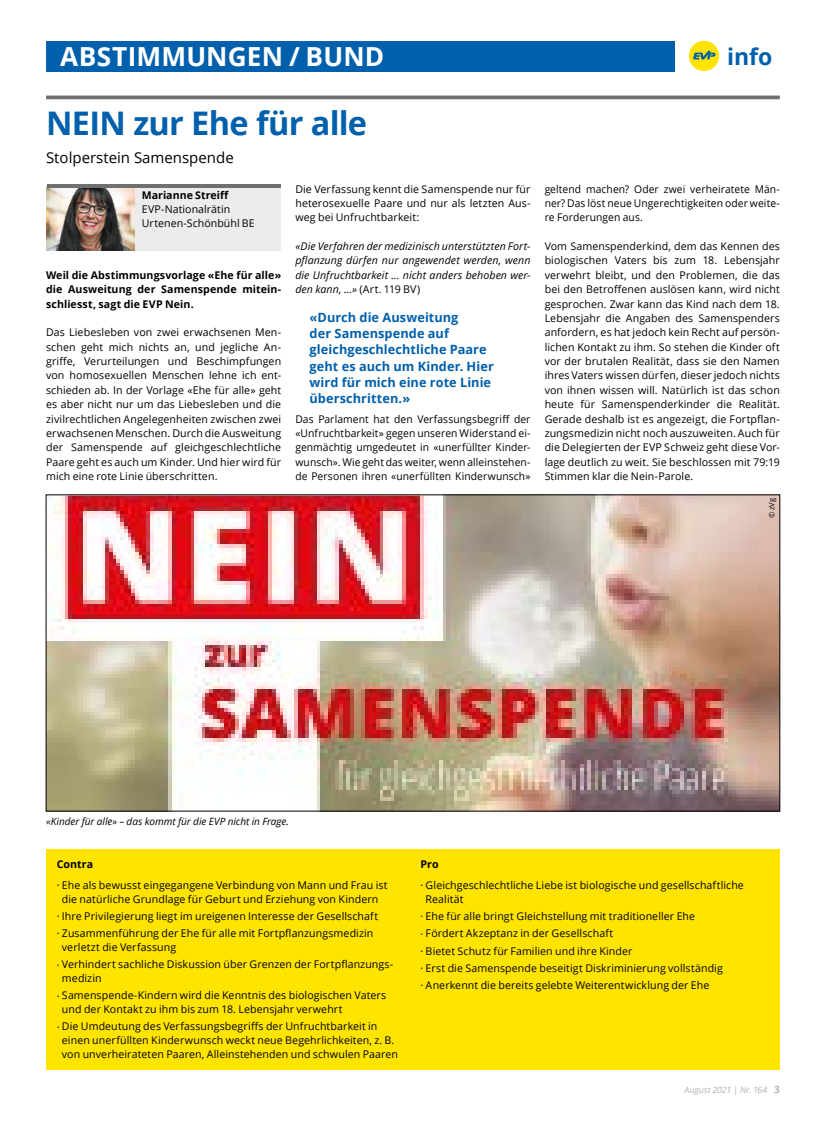
<style>
.page{position:relative;width:833px;height:1134px;background:#fff}
.page>*{position:absolute;margin:0;border:0;box-sizing:border-box;transform-origin:0 0}
.t1{font:700 32.5px "Open Sans";letter-spacing:-.025em;color:#0060ac}
.t2{font:700 26.25px "Open Sans";letter-spacing:.005em;color:#fff}
.t3{font:700 23px "Open Sans";color:#0060ac}
.t4{font:15px "Open Sans";color:#000}
.t5{font:700 12.75px/16.2px "Open Sans";letter-spacing:.005em;color:#0060ac}
.t6{font:10.62px/14.4px "Open Sans";letter-spacing:.01em;color:#000}
.t7{font:italic 10.62px/14.4px "Open Sans";letter-spacing:.005em;color:#000;text-align:justify}
.t8{font:700 10.62px/14.4px "Open Sans";letter-spacing:.005em;color:#000;text-align:justify}
.t9{font:italic 10px "Open Sans";color:#000}
.t10{font:italic 8.75px "Open Sans";color:#b1b4b4}
.t11{font:7.5px "Open Sans";color:#000}
.s1{font-style:normal}
.s2{font-weight:700;font-style:normal;font-size:10px}
</style>
<div class="page">
<div style="left:689px;top:41px;width:30px;height:30px;background:#ffe400;border-radius:50%"></div>
<svg style="left:693px;top:51px;width:22px;height:9px"></svg>
<div style="left:46px;top:41px;width:628px;height:30px;background:#0060ac"></div>
<div style="left:46px;top:184px;width:234px;height:66px;background:#ececec"></div>
<img style="left:47px;top:188px;width:87px;height:62px">
<hr style="left:47px;top:184px;width:233px;height:4px;background:#6f7070">
<hr style="left:46px;top:96px;width:734px;height:3px;background:#6f7070">
<img style="left:48px;top:497px;width:730px;height:312px">
<div style="left:46px;top:849px;width:734px;height:220px;background:#ffe400"></div>
<h2 class="t2" style="left:60px;top:38px;width:325px">ABSTIMMUNGEN / BUND</h2>
<h3 class="t3" style="left:727px;top:40px;width:47px">info</h3>
<h1 class="t1" style="left:46px;top:100px;width:322px">NEIN zur Ehe für alle</h1>
<h3 class="t4" style="left:46px;top:148px;width:189px">Stolperstein Samenspende</h3>
<p class="t8" style="left:142px;top:188px;width:89px">Marianne Streiff</p>
<p class="t6" style="left:142px;top:202px;width:115px;line-height:13.8px">EVP-Nationalrätin<br>Urtenen-Schönbühl BE</p>
<p class="t8" style="left:46px;top:267px;width:237px">Weil die Abstimmungsvorlage «Ehe für alle» die Ausweitung der Samenspende mitein&shy;schliesst, sagt die EVP Nein.</p>
<p class="t6" style="left:46px;top:325px;width:237px;text-align:justify">Das Liebesleben von zwei erwachsenen Men&shy;schen geht mich nichts an, und jegliche An&shy;griffe, Verurteilungen und Beschimpfungen von homosexuellen Menschen lehne ich ent&shy;schieden ab. In der Vorlage «Ehe für alle» geht es aber nicht nur um das Liebesleben und die zivilrechtlichen Angelegenheiten zwischen zwei erwachsenen Menschen. Durch die Ausweitung der Samenspende auf gleichgeschlechtliche Paare geht es auch um Kinder. Und hier wird für mich eine rote Linie überschritten.</p>
<p class="t6" style="left:295px;top:181px;width:237px;text-align:justify">Die Verfassung kennt die Samenspende nur für heterosexuelle Paare und nur als letzten Aus&shy;weg bei Unfruchtbarkeit:</p>
<p class="t7" style="left:295px;top:239px;width:237px">«Die Verfahren der medizinisch unterstützten Fort&shy;pflanzung dürfen nur angewendet werden, wenn die Unfruchtbarkeit … nicht anders behoben wer&shy;den kann, …» <span class="s1">(Art. 119 BV)</span></p>
<p class="t5" style="left:309px;top:309px;width:186px">«Durch die Ausweitung<br>der Samenspende auf gleichgeschlechtliche Paare geht es auch um Kinder. Hier wird für mich eine rote Linie überschritten.»</p>
<p class="t6" style="left:295px;top:411px;width:237px;text-align:justify">Das Parlament hat den Verfassungsbegriff der «Unfruchtbarkeit» gegen unseren Widerstand ei&shy;genmächtig umgedeutet in «unerfüllter Kinder&shy;wunsch». Wie geht das weiter, wenn alleinstehen&shy;de Personen ihren «unerfüllten Kinderwunsch»</p>
<p class="t6" style="left:544px;top:181px;width:237px;text-align:justify">geltend machen? Oder zwei verheiratete Män&shy;ner? Das löst neue Ungerechtigkeiten oder weite&shy;re Forderungen aus.</p>
<p class="t6" style="left:544px;top:239px;width:237px;text-align:justify">Vom Samenspenderkind, dem das Kennen des biologischen Vaters bis zum 18. Lebensjahr verwehrt bleibt, und den Problemen, die das bei den Betroffenen auslösen kann, wird nicht gesprochen. Zwar kann das Kind nach dem 18.<br>Lebensjahr die Angaben des Samenspenders anfordern, es hat jedoch kein Recht auf persön&shy;lichen Kontakt zu ihm. So stehen die Kinder oft vor der brutalen Realität, dass sie den Namen ihres Vaters wissen dürfen, dieser jedoch nichts von ihnen wissen will. Natürlich ist das schon heute für Samenspenderkinder die Realität.<br>Gerade deshalb ist es angezeigt, die Fortpflan&shy;zungsmedizin nicht noch auszuweiten. Auch für die Delegierten der EVP Schweiz geht diese Vor&shy;lage deutlich zu weit. Sie beschlossen mit 79:19<br>Stimmen klar die Nein-Parole.</p>
<p class="t11" style="left:766px;top:518px;width:22px;rotate:-90deg">© zVg</p>
<p class="t9" style="left:46px;top:815px;width:244px">«Kinder für alle» – das kommt für die EVP nicht in Frage.</p>
<p class="t8" style="left:57px;top:857px;width:38px">Contra</p>
<p class="t6" style="left:57px;top:878px;width:332px;line-height:13.8px;text-align:center">· Ehe als bewusst eingegangene Verbindung von Mann und Frau ist die natürliche Grundlage für Geburt und Erziehung von Kindern</p>
<p class="t6" style="left:57px;top:907px;width:323px;line-height:17.2px">· Ihre Privilegierung liegt im ureigenen Interesse der Gesellschaft · Zusammenführung der Ehe für alle mit Fortpflanzungsmedizin</p>
<p class="t6" style="left:57px;top:938px;width:338px;line-height:17.2px;text-indent:5px">verletzt die Verfassung<br>· Verhindert sachliche Diskussion über Grenzen der Fortpflanzungs-</p>
<p class="t6" style="left:57px;top:969px;width:331px;line-height:17.2px;text-indent:5px">medizin<br>· Samenspende-Kindern wird die Kenntnis des biologischen Vaters</p>
<p class="t6" style="left:57px;top:1000px;width:322px;line-height:17.2px;text-indent:5px">und der Kontakt zu ihm bis zum 18. Lebensjahr verwehrt<br>· Die Umdeutung des Verfassungsbegriffs der Unfruchtbarkeit in</p>
<p class="t6" style="left:62px;top:1033px;width:337px;line-height:13.8px">einen unerfüllten Kinderwunsch weckt neue Begehrlichkeiten, z. B. von unverheirateten Paaren, Alleinstehenden und schwulen Paaren</p>
<p class="t8" style="left:420px;top:857px;width:20px">Pro</p>
<p class="t6" style="left:425px;top:878px;width:320px;line-height:13.8px;text-indent:-5px">· Gleichgeschlechtliche Liebe ist biologische und gesellschaftliche<br>Realität</p>
<p class="t6" style="left:420px;top:907px;width:304px;line-height:17.2px">· Ehe für alle bringt Gleichstellung mit traditioneller Ehe<br>· Fördert Akzeptanz in der Gesellschaft<br>· Bietet Schutz für Familien und ihre Kinder<br>· Erst die Samenspende beseitigt Diskriminierung vollständig · Anerkennt die bereits gelebte Weiterentwicklung der Ehe</p>
<p class="t10" style="left:684px;top:1084px;width:97px">August 2021 | Nr. 164 <span class="s2">3</span></p>
</div>
